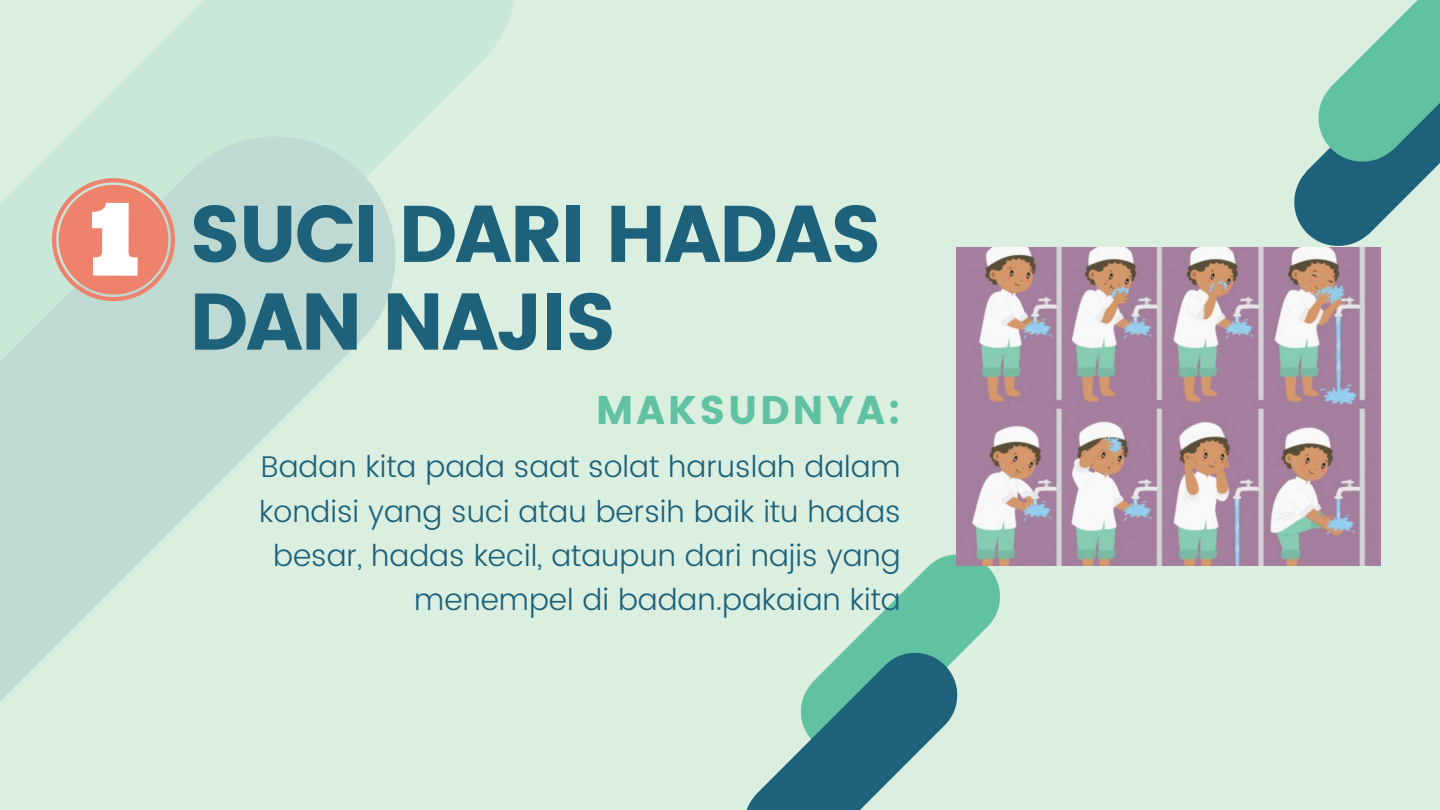
<style>
.page{position:relative;width:1440px;height:810px;background:#dbefe1}
.page>*{position:absolute;margin:0;border:0;box-sizing:border-box;transform-origin:0 0}
.t1{font:80px/87.8px "Poppins";letter-spacing:-.03em;color:#1d617a}
.t2{font:40px "Poppins";letter-spacing:.07em;color:#61c2a2}
.t3{font:300 30px/44.3px "Poppins";color:#1d617a;text-align:right}
</style>
<div class="page">
<svg style="left:860px;top:537px;width:140px;height:102px;fill:#61c2a2"></svg>
<svg style="left:746px;top:635px;width:229px;height:175px"></svg>
<svg style="left:1276px;top:0;width:164px;height:265px"></svg>
<svg style="left:118px;top:0;width:396px;height:98px;fill:#c9e8d7"></svg>
<svg style="left:0;top:87px;width:445px;height:614px"></svg>
<img style="left:957px;top:248px;width:423px;height:318px">
<svg style="left:52px;top:178px;width:123px;height:123px;background:#e5b0a0"></svg>
<h1 class="t1" style="left:189px;top:190px;width:694px">SUCI DARI HADAS<br>DAN NAJIS</h1>
<h2 class="t2" style="left:596px;top:387px;width:306px">MAKSUDNYA:</h2>
<p class="t3" style="left:259px;top:445px;width:643px">Badan kita pada saat solat haruslah dalam kondisi yang suci atau bersih baik itu hadas besar, hadas kecil, ataupun dari najis yang menempel di badan.pakaian kita</p>
</div>
